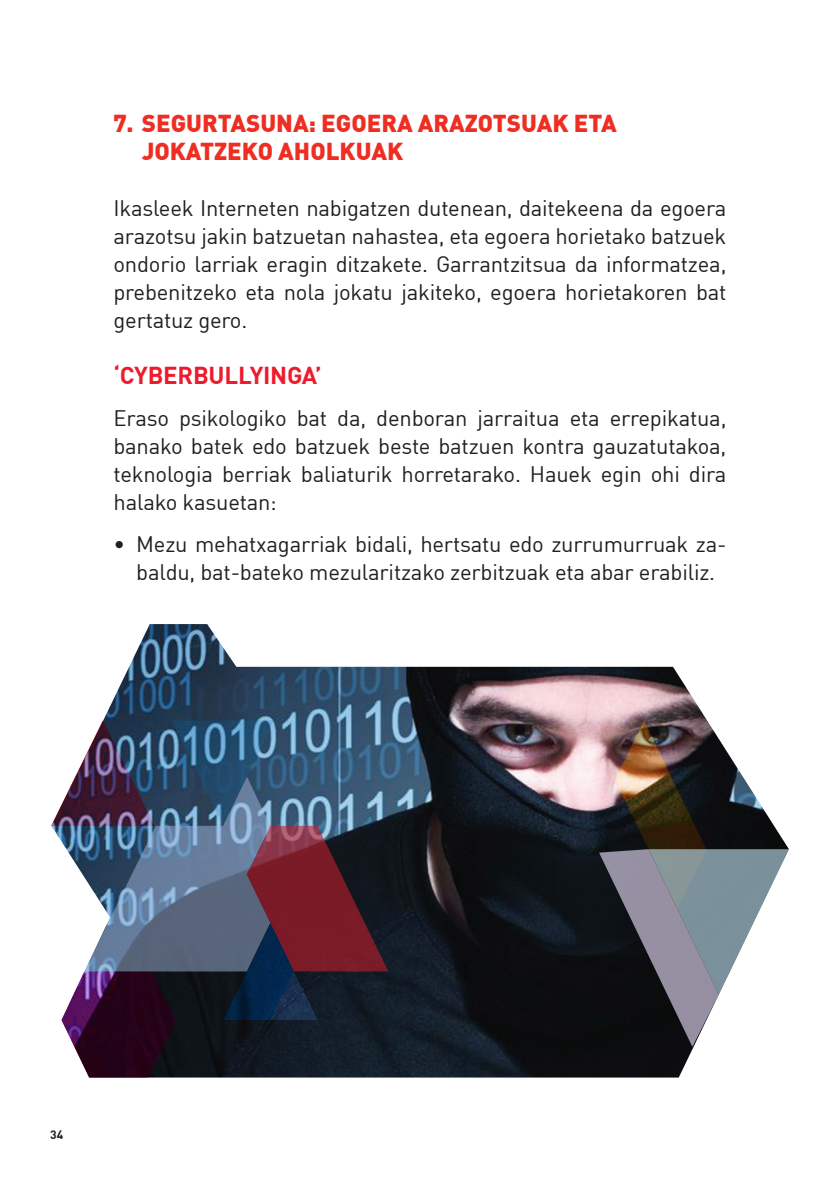
<style>
.page{position:relative;width:840px;height:1191px;background:#fff}
.page>*{position:absolute;margin:0;border:0;box-sizing:border-box;transform-origin:0 0}
.t1{font:900 24px/28px "DIN Pro";color:#ee2e22}
.t2{font:700 24px "DIN Pro";letter-spacing:-.01em;color:#ee1b2c}
.t3{font:22px/28px "DIN Pro";letter-spacing:-.01em;color:#231f20;text-align:justify}
.t4{font:700 12px "DIN Pro";color:#231f20}
</style>
<div class="page">
<img style="left:103px;top:624px;width:604px;height:453px">
<img style="left:51px;top:720px;width:337px;height:357px">
<svg style="left:598px;top:720px;width:190px;height:326px"></svg>
<p class="t1" style="left:142px;top:108px;width:476px;text-indent:-28px">7. SEGURTASUNA: EGOERA ARAZOTSUAK ETA<br>JOKATZEKO AHOLKUAK</p>
<p class="t3" style="left:113px;top:193px;width:614px">Ikasleek Interneten nabigatzen dutenean, daitekeena da egoera arazotsu jakin batzuetan nahastea, eta egoera horietako batzuek ondorio larriak eragin ditzakete. Garrantzitsua da informatzea, prebenitzeko eta nola jokatu jakiteko, egoera horietakoren bat gertatuz gero.</p>
<p class="t2" style="left:113px;top:359px;width:209px">‘CYBERBULLYINGA’</p>
<p class="t3" style="left:113px;top:403px;width:614px">Eraso psikologiko bat da, denboran jarraitua eta errepikatua, banako batek edo batzuek beste batzuen kontra gauzatutakoa, teknologia berriak baliaturik horretarako. Hauek egin ohi dira halako kasuetan:</p>
<p class="t3" style="left:113px;top:529px;width:614px;text-align:center">• Mezu mehatxagarriak bidali, hertsatu edo zurrumurruak za&shy;baldu, bat-bateko mezularitzako zerbitzuak eta abar erabiliz.</p>
<p class="t4" style="left:50px;top:1126px;width:15px">34</p>
</div>
